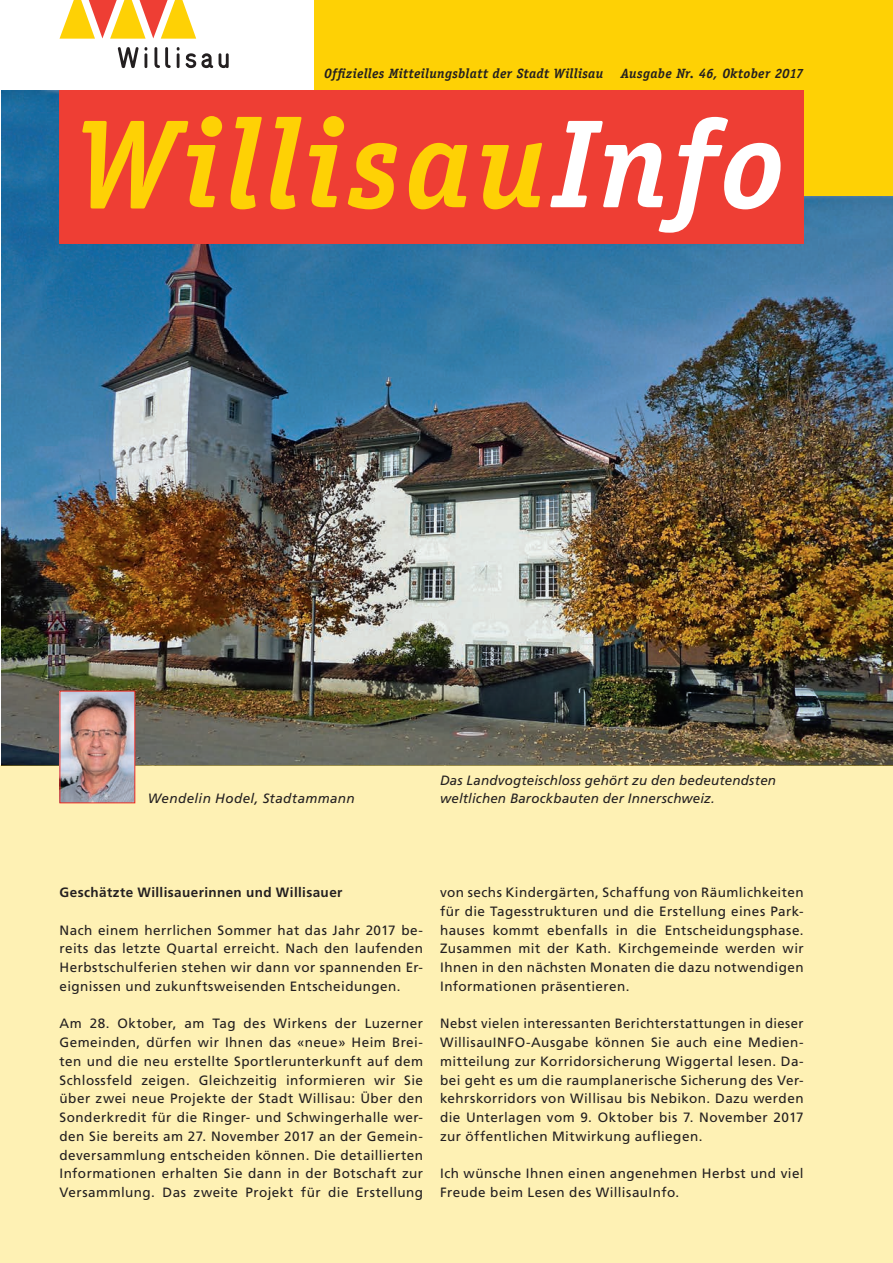
<style>
.page{position:relative;width:893px;height:1263px;background:#fff}
.page>*{position:absolute;margin:0;border:0;box-sizing:border-box;transform-origin:0 0}
.t1{font:italic 700 126px "Officina Serif Std";letter-spacing:.03em;color:#fed105}
.t2{font:13.5px/18.8px "Frutiger LT Std";letter-spacing:.035em;color:#231f20;text-align:justify}
.t3{font:italic 13.5px/18.8px "Frutiger LT Std";letter-spacing:.015em;color:#231f20}
.t4{font:italic 700 13.5px "Officina Serif Std";letter-spacing:.02em;color:#231f20}
.t5{font:700 13.5px "Frutiger LT Std";letter-spacing:.03em;color:#231f20}
.s1{color:#fff}
</style>
<div class="page">
<img style="left:1px;top:91px;width:892px;height:675px">
<div style="left:0;top:766px;width:893px;height:497px;background:#fef1b4"></div>
<div style="left:315px;top:0;width:578px;height:196px;background:#fed105"></div>
<div style="left:60px;top:91px;width:744px;height:153px;background:#ee3e34"></div>
<svg style="left:60px;top:0;width:136px;height:39px"></svg>
<svg style="left:118px;top:47px;width:21px;height:21px"></svg>
<hr style="left:144px;top:53px;width:3px;height:15px;background:#231f20">
<svg style="left:154px;top:47px;width:17px;height:21px"></svg>
<hr style="left:177px;top:53px;width:3px;height:15px;background:#231f20">
<svg style="left:186px;top:53px;width:27px;height:15px"></svg>
<svg style="left:219px;top:53px;width:10px;height:15px"></svg>
<img style="left:62px;top:693px;width:71px;height:108px">
<p class="t4" style="left:324px;top:66px;width:281px">Offizielles Mitteilungsblatt der Stadt Willisau</p>
<p class="t4" style="left:621px;top:66px;width:184px">Ausgabe Nr. 46, Oktober 2017</p>
<h1 class="t1" style="left:72px;top:90px;width:715px">Willisau<span class="s1">Info</span></h1>
<p class="t3" style="left:148px;top:789px;width:208px">Wendelin Hodel, Stadtammann</p>
<p class="t3" style="left:440px;top:770px;width:337px">Das Landvogteischloss gehört zu den bedeutendsten weltlichen Barockbauten der Innerschweiz.</p>
<p class="t5" style="left:60px;top:884px;width:284px">Geschätzte Willisauerinnen und Willisauer</p>
<p class="t2" style="left:60px;top:920px;width:365px">Nach einem herrlichen Sommer hat das Jahr 2017 be&shy;reits das letzte Quartal erreicht. Nach den laufenden Herbstschulferien stehen wir dann vor spannenden Er&shy;eignissen und zukunftsweisenden Entscheidungen.</p>
<p class="t2" style="left:60px;top:1014px;width:365px">Am 28. Oktober, am Tag des Wirkens der Luzerner Gemeinden, dürfen wir Ihnen das «neue» Heim Brei&shy;ten und die neu erstellte Sportlerunterkunft auf dem Schlossfeld zeigen. Gleichzeitig informieren wir Sie über zwei neue Projekte der Stadt Willisau: Über den Sonderkredit für die Ringer- und Schwingerhalle wer&shy;den Sie bereits am 27. November 2017 an der Gemein&shy;deversammlung entscheiden können. Die detaillierten Informationen erhalten Sie dann in der Botschaft zur Versammlung. Das zweite Projekt für die Erstellung</p>
<p class="t2" style="left:440px;top:883px;width:365px">von sechs Kindergärten, Schaffung von Räumlichkeiten für die Tagesstrukturen und die Erstellung eines Park&shy;hauses kommt ebenfalls in die Entscheidungsphase.<br>Zusammen mit der Kath. Kirchgemeinde werden wir Ihnen in den nächsten Monaten die dazu notwendigen Informationen präsentieren.</p>
<p class="t2" style="left:440px;top:1014px;width:365px">Nebst vielen interessanten Berichterstattungen in dieser WillisauINFO-Ausgabe können Sie auch eine Medien&shy;mitteilung zur Korridorsicherung Wiggertal lesen. Da&shy;bei geht es um die raumplanerische Sicherung des Ver&shy;kehrskorridors von Willisau bis Nebikon. Dazu werden die Unterlagen vom 9. Oktober bis 7. November 2017 zur öffentlichen Mitwirkung aufliegen.</p>
<p class="t2" style="left:440px;top:1164px;width:365px">Ich wünsche Ihnen einen angenehmen Herbst und viel<br>Freude beim Lesen des WillisauInfo.</p>
</div>
